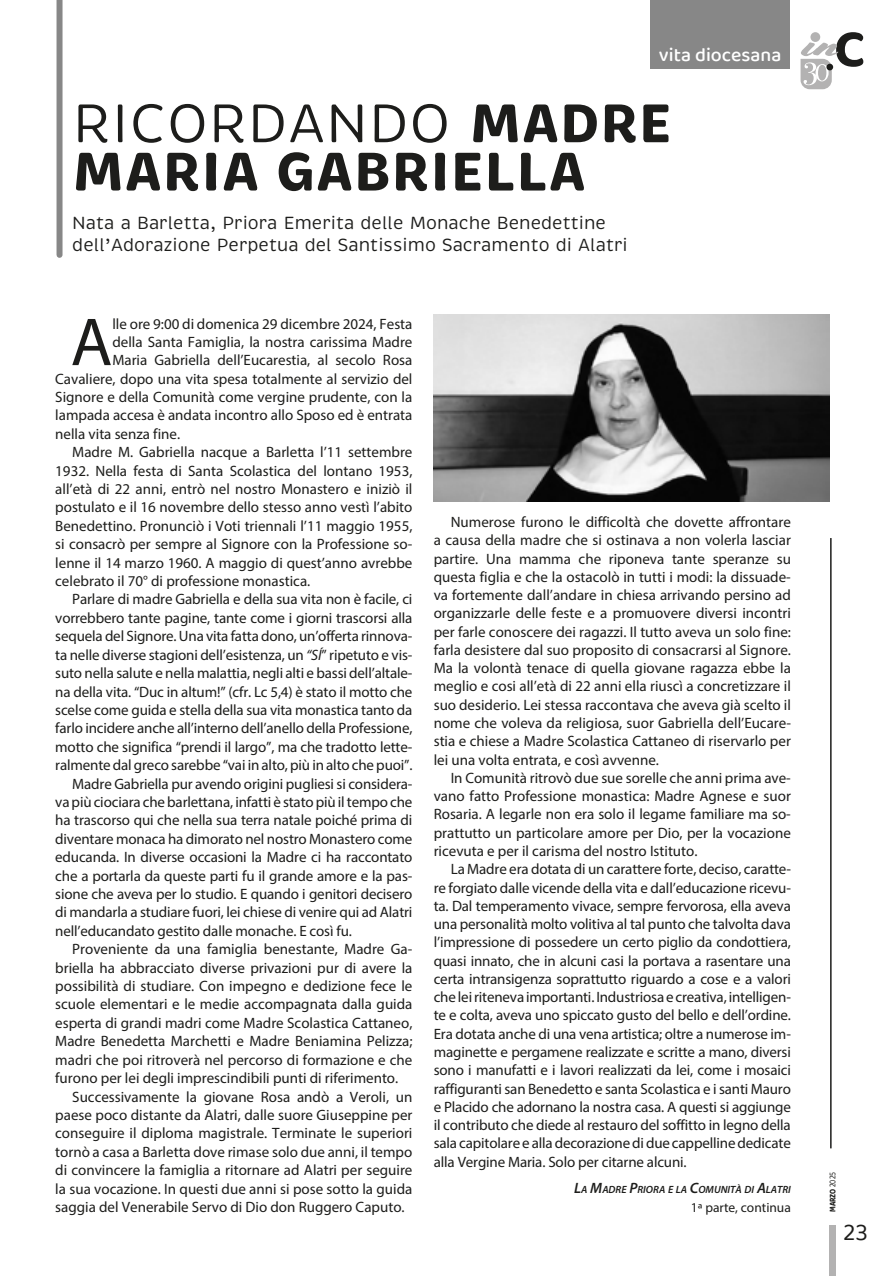
<style>
.page{position:relative;width:893px;height:1276px;background:#fff}
.page>*{position:absolute;margin:0;border:0;box-sizing:border-box;transform-origin:0 0}
.t1{font:68.4px "Myriad Pro";color:#1d1d1b}
.t2{font:700 55.5px/48.3px "Brevia";letter-spacing:.015em;color:#1d1d1b}
.t3{font:24px "Baloo 2";color:#1d1d1b}
.t4{font:500 19.5px "Baloo 2";color:#fff}
.t5{font:18px/21.9px "Brevia";color:#1d1d1b}
.t6{font:15px/18.3px "Myriad Pro";color:#1d1d1b;text-align:justify}
.t7{font:13.5px "Myriad Pro";color:#1d1d1b}
.t8{font:italic 600 10.5px "Myriad Pro";color:#1d1d1b}
.t9{font:700 9px "Baloo 2";color:#1d1d1b;scale:.8 1}
.s1{font-weight:400}
.s2{font-style:italic}
.s3{font-size:15px}
</style>
<div class="page">
<div style="left:57px;top:0;width:6px;height:255px;background:#878787"></div>
<img style="left:434px;top:315px;width:395px;height:187px">
<hr style="left:830px;top:538px;width:2px;height:610px;background:#1d1d1b">
<div style="left:650px;top:0;width:140px;height:69px;background:#878787"></div>
<svg style="left:800px;top:32px;width:63px;height:57px"></svg>
<div style="left:826px;top:64px;width:7px;height:6px;background:#1d1d1b;border-radius:50%"></div>
<div style="left:829px;top:1225px;width:7px;height:51px;background:#b3b2b2"></div>
<h3 class="t4" style="left:659px;top:41px;width:124px">vita diocesana</h3>
<h2 class="t2" style="left:73px;top:99px;width:601px"><span class="s1">RICORDANDO</span> MADRE<br>MARIA GABRIELLA</h2>
<p class="t5" style="left:72px;top:212px;width:557px">Nata a Barletta, Priora Emerita delle Monache Benedettine dell’Adorazione Perpetua del Santissimo Sacramento di Alatri</p>
<h1 class="t1" style="left:71px;top:300px;width:43px">A</h1>
<p class="t6" style="left:112px;top:315px;width:302px">lle ore 9:00 di domenica 29 dicembre 2024, Festa</p>
<p class="t6" style="left:112px;top:333px;width:302px">della Santa Famiglia, la nostra carissima Madre</p>
<p class="t6" style="left:112px;top:351px;width:301px">Maria Gabriella dell’Eucarestia, al secolo Rosa</p>
<p class="t6" style="left:55px;top:369px;width:359px">Cavaliere, dopo una vita spesa totalmente al servizio del</p>
<p class="t6" style="left:55px;top:387px;width:359px">Signore e della Comunità come vergine prudente, con la</p>
<p class="t6" style="left:55px;top:406px;width:359px">lampada accesa è andata incontro allo Sposo ed è entrata</p>
<p class="t6" style="left:55px;top:424px;width:126px">nella vita senza fine.</p>
<p class="t6" style="left:72px;top:443px;width:342px">Madre M. Gabriella nacque a Barletta l’11 settembre</p>
<p class="t6" style="left:55px;top:461px;width:359px">1932. Nella festa di Santa Scolastica del lontano 1953,</p>
<p class="t6" style="left:55px;top:479px;width:359px">all’età di 22 anni, entrò nel nostro Monastero e iniziò il</p>
<p class="t6" style="left:55px;top:498px;width:359px">postulato e il 16 novembre dello stesso anno vestì l’abito</p>
<p class="t6" style="left:55px;top:516px;width:359px">Benedettino. Pronunciò i Voti triennali l’11 maggio 1955,</p>
<p class="t6" style="left:55px;top:535px;width:359px">si consacrò per sempre al Signore con la Professione so-</p>
<p class="t6" style="left:55px;top:553px;width:359px">lenne il 14 marzo 1960. A maggio di quest’anno avrebbe</p>
<p class="t6" style="left:55px;top:571px;width:257px">celebrato il 70° di professione monastica.</p>
<p class="t6" style="left:72px;top:590px;width:342px">Parlare di madre Gabriella e della sua vita non è facile, ci</p>
<p class="t6" style="left:55px;top:608px;width:359px">vorrebbero tante pagine, tante come i giorni trascorsi alla</p>
<p class="t6" style="left:55px;top:627px;width:359px">sequela del Signore. Una vita fatta dono, un’offerta rinnova-</p>
<p class="t6" style="left:55px;top:645px;width:359px">ta nelle diverse stagioni dell’esistenza, un <span class="s2">“SÍ</span>” ripetuto e vis-</p>
<p class="t6" style="left:55px;top:663px;width:359px">suto nella salute e nella malattia, negli alti e bassi dell’altale-</p>
<p class="t6" style="left:55px;top:682px;width:359px">na della vita. “Duc in altum!” (cfr. Lc 5,4) è stato il motto che</p>
<p class="t6" style="left:55px;top:700px;width:359px">scelse come guida e stella della sua vita monastica tanto da</p>
<p class="t6" style="left:55px;top:719px;width:359px">farlo incidere anche all’interno dell’anello della Professione,</p>
<p class="t6" style="left:55px;top:737px;width:359px">motto che significa “prendi il largo”, ma che tradotto lette-</p>
<p class="t6" style="left:55px;top:755px;width:359px">ralmente dal greco sarebbe “vai in alto, più in alto che puoi”.</p>
<p class="t6" style="left:72px;top:774px;width:342px">Madre Gabriella pur avendo origini pugliesi si considera-</p>
<p class="t6" style="left:55px;top:792px;width:359px">va più ciociara che barlettana, infatti è stato più il tempo che</p>
<p class="t6" style="left:55px;top:811px;width:359px">ha trascorso qui che nella sua terra natale poiché prima di</p>
<p class="t6" style="left:55px;top:829px;width:359px">diventare monaca ha dimorato nel nostro Monastero come</p>
<p class="t6" style="left:55px;top:848px;width:359px">educanda. In diverse occasioni la Madre ci ha raccontato</p>
<p class="t6" style="left:55px;top:866px;width:359px">che a portarla da queste parti fu il grande amore e la pas-</p>
<p class="t6" style="left:55px;top:884px;width:359px">sione che aveva per lo studio. E quando i genitori decisero</p>
<p class="t6" style="left:55px;top:903px;width:359px">di mandarla a studiare fuori, lei chiese di venire qui ad Alatri</p>
<p class="t6" style="left:55px;top:921px;width:298px">nell’educandato gestito dalle monache. E così fu.</p>
<p class="t6" style="left:72px;top:940px;width:342px">Proveniente da una famiglia benestante, Madre Ga-</p>
<p class="t6" style="left:55px;top:958px;width:359px">briella ha abbracciato diverse privazioni pur di avere la</p>
<p class="t6" style="left:55px;top:976px;width:359px">possibilità di studiare. Con impegno e dedizione fece le</p>
<p class="t6" style="left:55px;top:995px;width:359px">scuole elementari e le medie accompagnata dalla guida</p>
<p class="t6" style="left:55px;top:1013px;width:359px">esperta di grandi madri come Madre Scolastica Cattaneo,</p>
<p class="t6" style="left:55px;top:1032px;width:359px">Madre Benedetta Marchetti e Madre Beniamina Pelizza;</p>
<p class="t6" style="left:55px;top:1050px;width:359px">madri che poi ritroverà nel percorso di formazione e che</p>
<p class="t6" style="left:55px;top:1068px;width:345px">furono per lei degli imprescindibili punti di riferimento.</p>
<p class="t6" style="left:72px;top:1087px;width:342px">Successivamente la giovane Rosa andò a Veroli, un</p>
<p class="t6" style="left:55px;top:1105px;width:359px">paese poco distante da Alatri, dalle suore Giuseppine per</p>
<p class="t6" style="left:55px;top:1124px;width:359px">conseguire il diploma magistrale. Terminate le superiori</p>
<p class="t6" style="left:55px;top:1142px;width:359px">tornò a casa a Barletta dove rimase solo due anni, il tempo</p>
<p class="t6" style="left:55px;top:1160px;width:359px">di convincere la famiglia a ritornare ad Alatri per seguire</p>
<p class="t6" style="left:55px;top:1179px;width:359px">la sua vocazione. In questi due anni si pose sotto la guida</p>
<p class="t6" style="left:55px;top:1197px;width:351px">saggia del Venerabile Servo di Dio don Ruggero Caputo.</p>
<p class="t6" style="left:434px;top:512px;width:359px;text-indent:17px">Numerose furono le difficoltà che dovette affrontare a causa della madre che si ostinava a non volerla lasciar partire. Una mamma che riponeva tante speranze su questa figlia e che la ostacolò in tutti i modi: la dissuade&shy;va fortemente dall’andare in chiesa arrivando persino ad organizzarle delle feste e a promuovere diversi incontri per farle conoscere dei ragazzi. Il tutto aveva un solo fine: farla desistere dal suo proposito di consacrarsi al Signore.<br>Ma la volontà tenace di quella giovane ragazza ebbe la meglio e cosi all’età di 22 anni ella riuscì a concretizzare il suo desiderio. Lei stessa raccontava che aveva già scelto il nome che voleva da religiosa, suor Gabriella dell’Eucare&shy;stia e chiese a Madre Scolastica Cattaneo di riservarlo per lei una volta entrata, e così avvenne.</p>
<p class="t6" style="left:434px;top:768px;width:359px;text-indent:17px">In Comunità ritrovò due sue sorelle che anni prima ave&shy;vano fatto Professione monastica: Madre Agnese e suor Rosaria. A legarle non era solo il legame familiare ma so&shy;prattutto un particolare amore per Dio, per la vocazione ricevuta e per il carisma del nostro Istituto.</p>
<p class="t6" style="left:434px;top:860px;width:359px;text-indent:17px">La Madre era dotata di un carattere forte, deciso, caratte&shy;re forgiato dalle vicende della vita e dall’educazione ricevu&shy;ta. Dal temperamento vivace, sempre fervorosa, ella aveva una personalità molto volitiva al tal punto che talvolta dava l’impressione di possedere un certo piglio da condottiera, quasi innato, che in alcuni casi la portava a rasentare una certa intransigenza soprattutto riguardo a cose e a valori che lei riteneva importanti. Industriosa e creativa, intelligen&shy;te e colta, aveva uno spiccato gusto del bello e dell’ordine.<br>Era dotata anche di una vena artistica; oltre a numerose im&shy;maginette e pergamene realizzate e scritte a mano, diversi sono i manufatti e i lavori realizzati da lei, come i mosaici raffiguranti san Benedetto e santa Scolastica e i santi Mauro e Placido che adornano la nostra casa. A questi si aggiunge il contributo che diede al restauro del soffitto in legno della sala capitolare e alla decorazione di due cappelline dedicate alla Vergine Maria. Solo per citarne alcuni.</p>
<p class="t8" style="left:574px;top:1183px;width:218px"><span class="s3">L</span>A <span class="s3">M</span>ADRE <span class="s3">P</span>RIORA E LA <span class="s3">C</span>OMUNITÀ DI <span class="s3">A</span>LATRI</p>
<p class="t7" style="left:691px;top:1198px;width:101px">1ª parte, continua</p>
<p class="t9" style="left:827px;top:1212px;width:52px;rotate:-90deg">MARZO <span class="s1">2025</span></p>
<h3 class="t3" style="left:843px;top:1215px;width:26px">23</h3>
</div>
